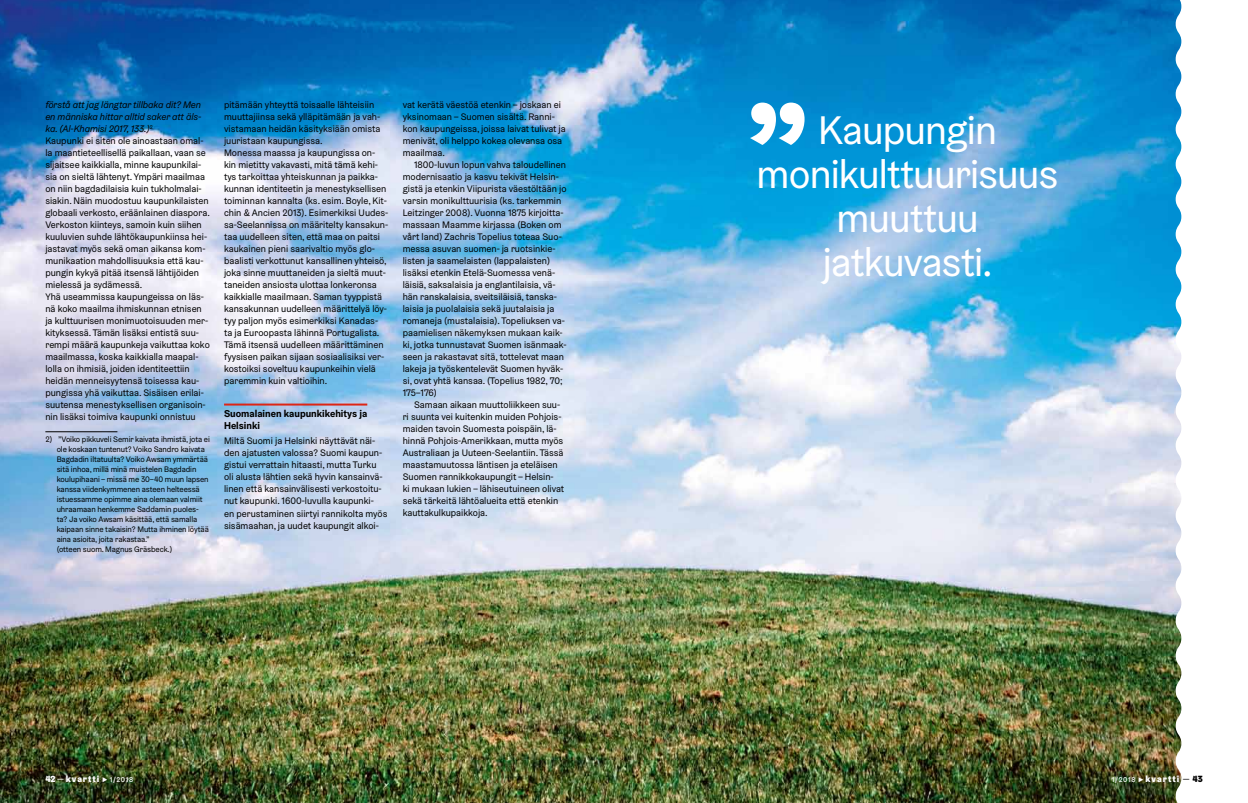
<style>
.page{position:relative;width:1248px;height:803px;background:#fff}
.page>*{position:absolute;margin:0;border:0;box-sizing:border-box;transform-origin:0 0}
.t1{font:900 120px "Helsinki Grotesk";color:#fff}
.t2{font:40px/44px "Helsinki Grotesk";letter-spacing:-.02em;color:#fff;text-align:center}
.t3{font:700 10px/12px "Helsinki Grotesk";color:#000}
.t4{font:9.5px/12px "Helsinki Grotesk";color:#000}
.t5{font:900 9px "Helsinki Grotesk";color:#fff}
.t6{font:8px/10px "Helsinki Grotesk";letter-spacing:-.01em;color:#000}
.s1{font-style:italic}
.s2{font-weight:400}
.s3{font-weight:500;font-size:7px}
</style>
<div class="page">
<img style="left:0;top:0;width:1175px;height:802px">
<hr style="left:45px;top:431px;width:72px;height:1px;background:#000">
<hr style="left:224px;top:403px;width:143px;height:2px;background:#dd2515">
<img style="left:1175px;top:0;width:7px;height:802px">
<p class="t4" style="left:45px;top:99px;width:166px"><span class="s1">förstå att jag längtar tillbaka dit? Men en människa hittar alltid saker att äls&shy;ka. (Al-Khamisi 2017, 133.)</span><sup>2<br></sup>Kaupunki ei siten ole ainoastaan omal&shy;la maantieteellisellä paikallaan, vaan se sijaitsee kaikkialla, minne kaupunkilai&shy;sia on sieltä lähtenyt. Ympäri maailmaa on niin bagdadilaisia kuin tukholmalai&shy;siakin. Näin muodostuu kaupunkilaisten globaali verkosto, eräänlainen diaspora.<br>Verkoston kiinteys, samoin kuin siihen kuuluvien suhde lähtökaupunkiinsa hei&shy;jastavat myös sekä oman aikansa kom&shy;munikaation mahdollisuuksia että kau&shy;pungin kykyä pitää itsensä lähtijöiden mielessä ja sydämessä.<br>Yhä useammissa kaupungeissa on läs&shy;nä koko maailma ihmiskunnan etnisen ja kulttuurisen monimuotoisuuden mer&shy;kityksessä. Tämän lisäksi entistä suu&shy;rempi määrä kaupunkeja vaikuttaa koko maailmassa, koska kaikkialla maapal&shy;lolla on ihmisiä, joiden identiteettiin heidän menneisyytensä toisessa kau&shy;pungissa yhä vaikuttaa. Sisäisen erilai&shy;suutensa menestyksellisen organisoin&shy;nin lisäksi toimiva kaupunki onnistuu</p>
<p class="t6" style="left:57px;top:433px;width:155px;text-indent:-11px">2) ”Voiko pikkuveli Semir kaivata ihmistä, jota ei ole koskaan tuntenut? Voiko Sandro kaivata Bagdadin iltatuulta? Voiko Awsam ymmärtää sitä inhoa, millä minä muistelen Bagdadin koulupihaani – missä me 30–40 muun lapsen kanssa viidenkymmenen asteen helteessä istuessamme opimme aina olemaan valmiit uhraamaan henkemme Saddamin puoles&shy;ta? Ja voiko Awsam käsittää, että samalla kaipaan sinne takaisin? Mutta ihminen löytää aina asioita, joita rakastaa.”<br>(otteen suom. Magnus Gräsbeck.)</p>
<p class="t4" style="left:224px;top:99px;width:166px">pitämään yhteyttä toisaalle lähteisiin muuttajiinsa sekä ylläpitämään ja vah&shy;vistamaan heidän käsityksiään omista juuristaan kaupungissa.<br>Monessa maassa ja kaupungissa on&shy;kin mietitty vakavasti, mitä tämä kehi&shy;tys tarkoittaa yhteiskunnan ja paikka&shy;kunnan identiteetin ja menestyksellisen toiminnan kannalta (ks. esim. Boyle, Kit&shy;chin &amp; Ancien 2013). Esimerkiksi Uudes&shy;sa-Seelannissa on määritelty kansakun&shy;taa uudelleen siten, että maa on paitsi kaukainen pieni saarivaltio myös glo&shy;baalisti verkottunut kansallinen yhteisö, joka sinne muuttaneiden ja sieltä muut&shy;taneiden ansiosta ulottaa lonkeronsa kaikkialle maailmaan. Saman tyyppistä kansakunnan uudelleen määrittelyä löy&shy;tyy paljon myös esimerkiksi Kanadas&shy;ta ja Euroopasta lähinnä Portugalista.<br>Tämä itsensä uudelleen määrittäminen fyysisen paikan sijaan sosiaalisiksi ver&shy;kostoiksi soveltuu kaupunkeihin vielä paremmin kuin valtioihin.</p>
<p class="t3" style="left:224px;top:407px;width:145px">Suomalainen kaupunkikehitys ja<br>Helsinki</p>
<p class="t4" style="left:224px;top:435px;width:165px">Miltä Suomi ja Helsinki näyttävät näi&shy;den ajatusten valossa? Suomi kaupun&shy;gistui verrattain hitaasti, mutta Turku oli alusta lähtien sekä hyvin kansainvä&shy;linen että kansainvälisesti verkostoitu&shy;nut kaupunki. 1600-luvulla kaupunki-<br>en perustaminen siirtyi rannikolta myös sisämaahan, ja uudet kaupungit alkoi-</p>
<p class="t4" style="left:403px;top:99px;width:164px">vat kerätä väestöä etenkin – joskaan ei yksinomaan – Suomen sisältä. Ranni&shy;kon kaupungeissa, joissa laivat tulivat ja menivät, oli helppo kokea olevansa osa maailmaa.</p>
<p class="t4" style="left:403px;top:159px;width:165px;text-indent:11px">1800-luvun lopun vahva taloudellinen modernisaatio ja kasvu tekivät Helsin&shy;gistä ja etenkin Viipurista väestöltään jo varsin monikulttuurisia (ks. tarkemmin Leitzinger 2008). Vuonna 1875 kirjoitta&shy;massaan Maamme kirjassa (Boken om vårt land) Zachris Topelius toteaa Suo&shy;messa asuvan suomen- ja ruotsinkie&shy;listen ja saamelaisten (lappalaisten) lisäksi etenkin Etelä-Suomessa venä&shy;läisiä, saksalaisia ja englantilaisia, vä&shy;hän ranskalaisia, sveitsiläisiä, tanska&shy;laisia ja puolalaisia sekä juutalaisia ja romaneja (mustalaisia). Topeliuksen va&shy;paamielisen näkemyksen mukaan kaik&shy;ki, jotka tunnustavat Suomen isänmaak&shy;seen ja rakastavat sitä, tottelevat maan lakeja ja työskentelevät Suomen hyväk&shy;si, ovat yhtä kansaa. (Topelius 1982, 70; 175–176)</p>
<p class="t4" style="left:403px;top:399px;width:163px;text-indent:11px">Samaan aikaan muuttoliikkeen suu&shy;ri suunta vei kuitenkin muiden Pohjois&shy;maiden tavoin Suomesta poispäin, lä&shy;hinnä Pohjois-Amerikkaan, mutta myös Australiaan ja Uuteen-Seelantiin. Tässä maastamuutossa läntisen ja eteläisen Suomen rannikkokaupungit – Helsin-<br>ki mukaan lukien – lähiseutuineen olivat sekä tärkeitä lähtöalueita että etenkin kauttakulkupaikkoja.</p>
<h1 class="t1" style="left:746px;top:67px;width:65px">”</h1>
<h2 class="t2" style="left:756px;top:107px;width:303px">Kaupungin monikulttuurisuus muuttuu jatkuvasti.</h2>
<p class="t5" style="left:45px;top:772px;width:89px">42 <span class="s2">—</span> kvartti <span class="s2">▶</span> <span class="s3">1/2018</span></p>
<p class="t5" style="left:1111px;top:772px;width:92px"><span class="s3">1/2018</span> <span class="s2">▶</span> kvartti <span class="s2">—</span> 43</p>
</div>
